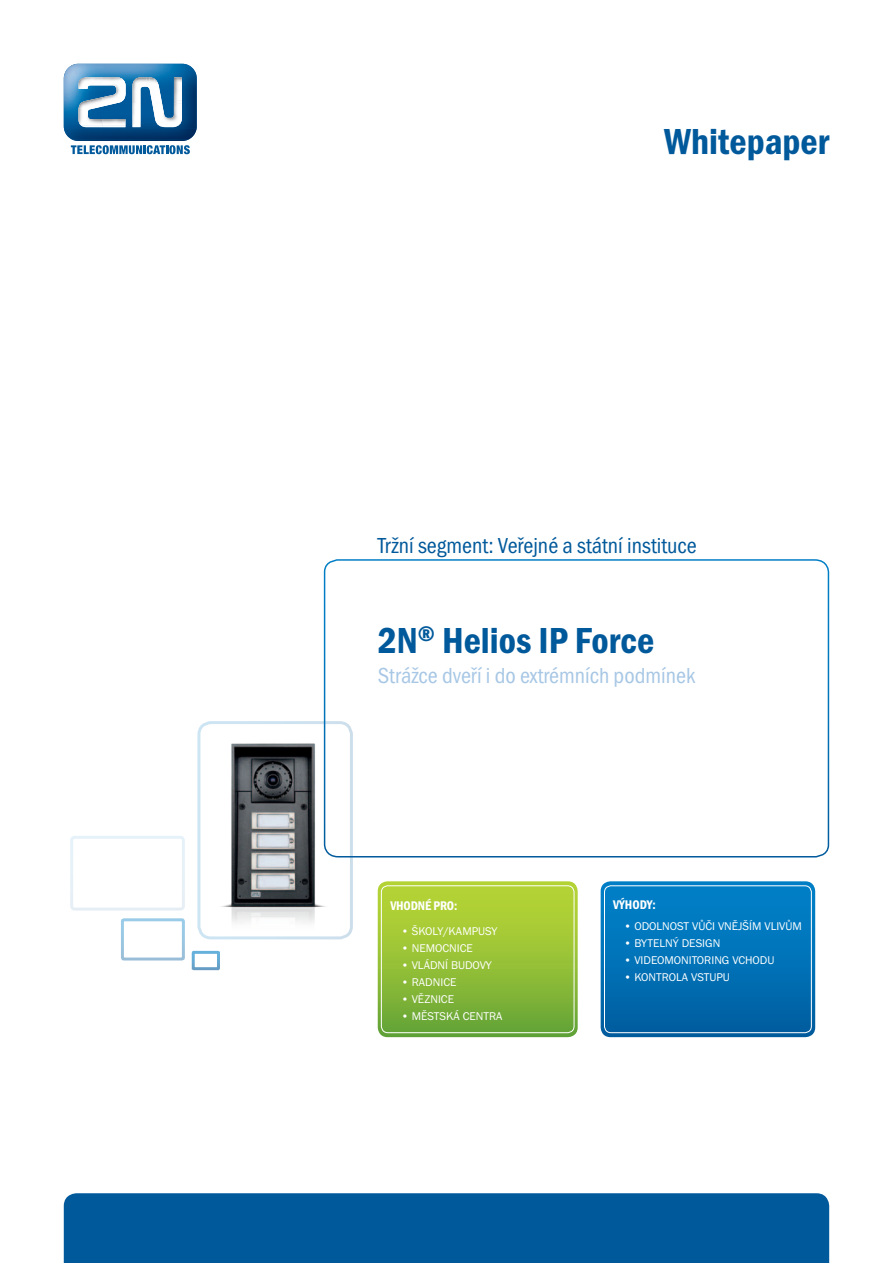
<style>
.page{position:relative;width:893px;height:1263px;background:#fff}
.page>*{position:absolute;margin:0;border:0;box-sizing:border-box;transform-origin:0 0}
.t1{font:600 condensed 37.5px "Franklin Got Itc TEE";color:#00599b}
.t2{font:condensed 22.5px "Franklin Got Itc TEE";color:#00599b}
.t3{font:condensed 22.5px "Franklin Got Itc TEE";color:#a7c7e5}
.t4{font:600 condensed 13.05px "Franklin Got Itc TEE";letter-spacing:-.01em;color:#fff}
.t5{font:11.7px "Franklin Got Itc TEE";color:#fff}
</style>
<div class="page">
<svg style="left:378px;top:881px;width:200px;height:156px;background:#96c03b"></svg>
<div style="left:381px;top:885px;width:193px;height:148px;border:1px solid #fff;border-radius:7px"></div>
<svg style="left:601px;top:881px;width:214px;height:156px;background:#0171b6"></svg>
<div style="left:604px;top:885px;width:208px;height:148px;border:1px solid #fff;border-radius:7px"></div>
<svg style="left:71px;top:145px;width:119px;height:9px"></svg>
<img style="left:73px;top:140px;width:115px;height:1px">
<img style="left:64px;top:74px;width:133px;height:66px">
<img style="left:64px;top:64px;width:132px;height:64px">
<svg style="left:78px;top:77px;width:48px;height:50px"></svg>
<svg style="left:132px;top:77px;width:50px;height:50px"></svg>
<svg style="left:323px;top:559px;width:507px;height:299px"></svg>
<div style="left:70px;top:836px;width:115px;height:74px;border:3px solid #fff;border-radius:3px"></div>
<div style="left:121px;top:918px;width:64px;height:42px;border:3px solid #fff;border-radius:2px"></div>
<div style="left:192px;top:951px;width:28px;height:19px;border:3px solid #fff"></div>
<div style="left:64px;top:1193px;width:765px;height:70px;background:#00599b"></div>
<img style="left:197px;top:730px;width:157px;height:210px">
<p class="t1" style="left:664px;top:120px;width:166px">Whitepaper</p>
<p class="t2" style="left:378px;top:532px;width:320px">Tržní segment: Veřejné a státní instituce</p>
<p class="t1" style="left:378px;top:619px;width:278px">2N<sup>®</sup> Helios IP Force</p>
<p class="t3" style="left:378px;top:663px;width:319px">Strážce dveří i do extrémních podmínek</p>
<p class="t4" style="left:390px;top:899px;width:68px">VHODNÉ PRO:</p>
<p class="t5" style="left:401px;top:924px;width:98px">• ŠKOLY/KAMPUSY</p>
<p class="t5" style="left:401px;top:941px;width:73px">• NEMOCNICE</p>
<p class="t5" style="left:401px;top:958px;width:92px">• VLÁDNÍ BUDOVY</p>
<p class="t5" style="left:401px;top:975px;width:57px">• RADNICE</p>
<p class="t5" style="left:401px;top:992px;width:54px">• VĚZNICE</p>
<p class="t5" style="left:401px;top:1009px;width:103px">• MĚSTSKÁ CENTRA</p>
<p class="t4" style="left:613px;top:897px;width:44px">VÝHODY:</p>
<p class="t5" style="left:624px;top:919px;width:180px">• ODOLNOST VŮČI VNĚJŠÍM VLIVŮM</p>
<p class="t5" style="left:624px;top:936px;width:98px">• BYTELNÝ DESIGN</p>
<p class="t5" style="left:624px;top:953px;width:152px">• VIDEOMONITORING VCHODU</p>
<p class="t5" style="left:624px;top:970px;width:108px">• KONTROLA VSTUPU</p>
</div>
